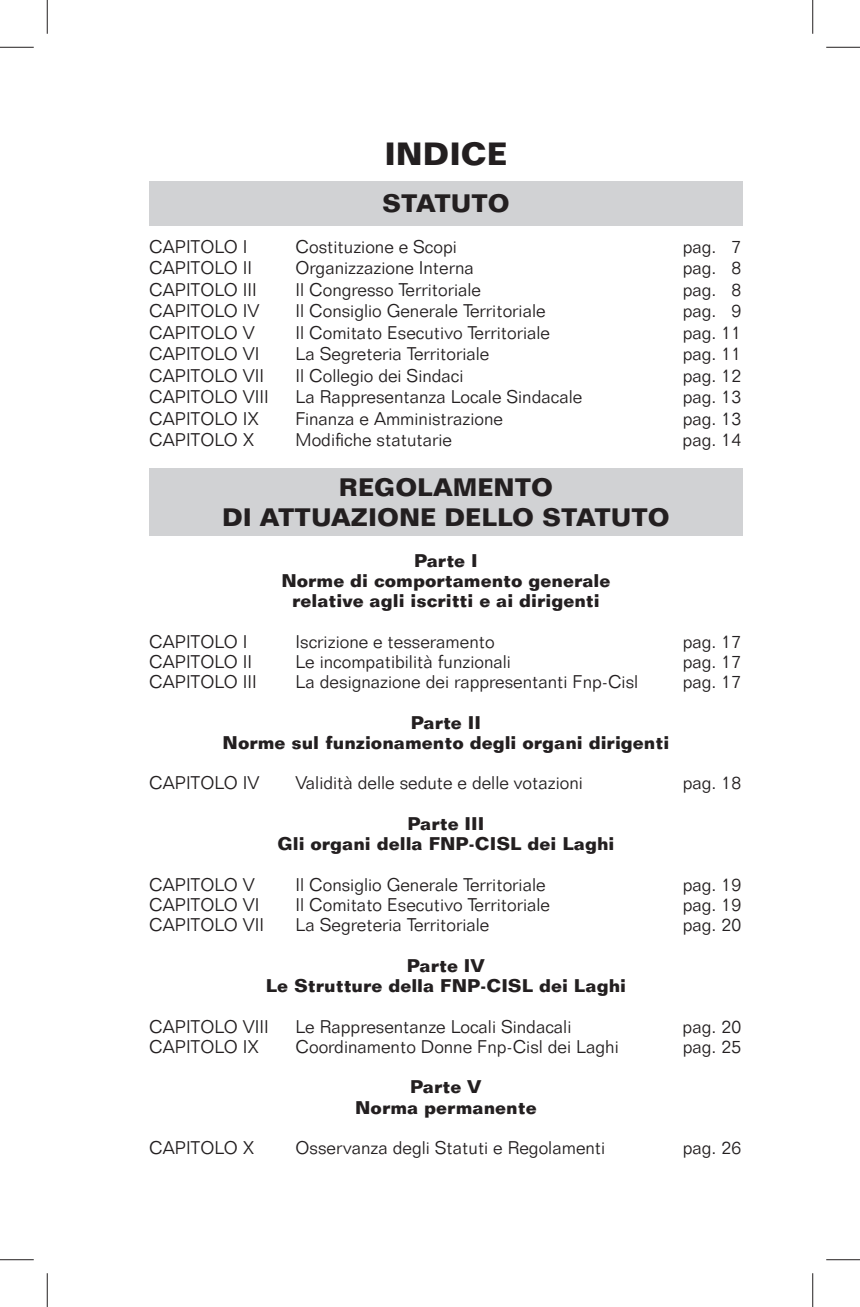
<style>
.page{position:relative;width:860px;height:1307px;background:#fff}
.page>*{position:absolute;margin:0;border:0;box-sizing:border-box;transform-origin:0 0}
.t1{font:700 31.5px "Folio BT";color:#231f20}
.t2{font:700 24.75px/29.7px "Folio BT";color:#231f20;text-align:center}
.t3{font:300 18px "Folio BT";color:#231f20}
.t4{font:700 18px/20.2px "Folio BT";color:#231f20;text-align:center}
</style>
<div class="page">
<div style="left:149px;top:181px;width:593px;height:45px;background:#d1d2d4"></div>
<div style="left:149px;top:468px;width:593px;height:67px;background:#d1d2d4"></div>
<hr style="left:0;top:47px;width:34px;height:1px;background:#231f20">
<hr style="left:826px;top:47px;width:34px;height:1px;background:#231f20">
<hr style="left:0;top:1259px;width:34px;height:1px;background:#231f20">
<hr style="left:826px;top:1259px;width:34px;height:1px;background:#231f20">
<hr style="left:47px;top:0;width:1px;height:34px;background:#231f20">
<hr style="left:47px;top:1273px;width:1px;height:33px;background:#231f20">
<hr style="left:812px;top:0;width:1px;height:34px;background:#231f20">
<hr style="left:812px;top:1273px;width:1px;height:33px;background:#231f20">
<h1 class="t1" style="left:384px;top:142px;width:124px">INDICE</h1>
<h2 class="t2" style="left:382px;top:191px;width:129px">STATUTO</h2>
<p class="t3" style="left:149px;top:239px;width:100px">CAPITOLO I</p>
<p class="t3" style="left:296px;top:239px;width:163px">Costituzione e Scopi</p>
<p class="t3" style="left:683px;top:239px;width:60px">pag. 7</p>
<p class="t3" style="left:149px;top:261px;width:104px">CAPITOLO II</p>
<p class="t3" style="left:296px;top:261px;width:180px">Organizzazione Interna</p>
<p class="t3" style="left:683px;top:261px;width:60px">pag. 8</p>
<p class="t3" style="left:149px;top:282px;width:109px">CAPITOLO III</p>
<p class="t3" style="left:296px;top:282px;width:187px">Il Congresso Territoriale</p>
<p class="t3" style="left:683px;top:282px;width:60px">pag. 8</p>
<p class="t3" style="left:149px;top:304px;width:112px">CAPITOLO IV</p>
<p class="t3" style="left:296px;top:304px;width:251px">Il Consiglio Generale Territoriale</p>
<p class="t3" style="left:683px;top:304px;width:60px">pag. 9</p>
<p class="t3" style="left:149px;top:326px;width:107px">CAPITOLO V</p>
<p class="t3" style="left:296px;top:326px;width:256px">Il Comitato Esecutivo Territoriale</p>
<p class="t3" style="left:683px;top:326px;width:60px">pag. 11</p>
<p class="t3" style="left:149px;top:347px;width:112px">CAPITOLO VI</p>
<p class="t3" style="left:296px;top:347px;width:195px">La Segreteria Territoriale</p>
<p class="t3" style="left:683px;top:347px;width:60px">pag. 11</p>
<p class="t3" style="left:149px;top:369px;width:116px">CAPITOLO VII</p>
<p class="t3" style="left:296px;top:369px;width:170px">Il Collegio dei Sindaci</p>
<p class="t3" style="left:683px;top:369px;width:60px">pag. 12</p>
<p class="t3" style="left:149px;top:390px;width:121px">CAPITOLO VIII</p>
<p class="t3" style="left:296px;top:390px;width:288px">La Rappresentanza Locale Sindacale</p>
<p class="t3" style="left:683px;top:390px;width:60px">pag. 13</p>
<p class="t3" style="left:149px;top:412px;width:111px">CAPITOLO IX</p>
<p class="t3" style="left:296px;top:412px;width:209px">Finanza e Amministrazione</p>
<p class="t3" style="left:683px;top:412px;width:60px">pag. 13</p>
<p class="t3" style="left:149px;top:433px;width:107px">CAPITOLO X</p>
<p class="t3" style="left:296px;top:433px;width:158px">Modifiche statutarie</p>
<p class="t3" style="left:683px;top:433px;width:60px">pag. 14</p>
<h2 class="t2" style="left:222px;top:475px;width:449px">REGOLAMENTO<br>DI ATTUAZIONE DELLO STATUTO</h2>
<p class="t4" style="left:281px;top:552px;width:331px">Parte I<br>Norme di comportamento generale relative agli iscritti e ai dirigenti</p>
<p class="t3" style="left:149px;top:634px;width:100px">CAPITOLO I</p>
<p class="t3" style="left:296px;top:634px;width:201px">Iscrizione e tesseramento</p>
<p class="t3" style="left:683px;top:634px;width:60px">pag. 17</p>
<p class="t3" style="left:149px;top:655px;width:104px">CAPITOLO II</p>
<p class="t3" style="left:296px;top:655px;width:217px">Le incompatibilità funzionali</p>
<p class="t3" style="left:683px;top:655px;width:60px">pag. 17</p>
<p class="t3" style="left:149px;top:675px;width:109px">CAPITOLO III</p>
<p class="t3" style="left:296px;top:675px;width:344px">La designazione dei rappresentanti Fnp-Cisl</p>
<p class="t3" style="left:683px;top:675px;width:60px">pag. 17</p>
<p class="t4" style="left:223px;top:714px;width:448px">Parte II<br>Norme sul funzionamento degli organi dirigenti</p>
<p class="t3" style="left:149px;top:776px;width:112px">CAPITOLO IV</p>
<p class="t3" style="left:296px;top:776px;width:289px">Validità delle sedute e delle votazioni</p>
<p class="t3" style="left:683px;top:776px;width:60px">pag. 18</p>
<p class="t4" style="left:277px;top:815px;width:339px">Parte III<br>Gli organi della FNP-CISL dei Laghi</p>
<p class="t3" style="left:149px;top:877px;width:107px">CAPITOLO V</p>
<p class="t3" style="left:296px;top:877px;width:251px">Il Consiglio Generale Territoriale</p>
<p class="t3" style="left:683px;top:877px;width:60px">pag. 19</p>
<p class="t3" style="left:149px;top:898px;width:112px">CAPITOLO VI</p>
<p class="t3" style="left:296px;top:898px;width:256px">Il Comitato Esecutivo Territoriale</p>
<p class="t3" style="left:683px;top:898px;width:60px">pag. 19</p>
<p class="t3" style="left:149px;top:918px;width:116px">CAPITOLO VII</p>
<p class="t3" style="left:296px;top:918px;width:195px">La Segreteria Territoriale</p>
<p class="t3" style="left:683px;top:918px;width:60px">pag. 20</p>
<p class="t4" style="left:266px;top:957px;width:362px">Parte IV<br>Le Strutture della FNP-CISL dei Laghi</p>
<p class="t3" style="left:149px;top:1019px;width:121px">CAPITOLO VIII</p>
<p class="t3" style="left:296px;top:1019px;width:277px">Le Rappresentanze Locali Sindacali</p>
<p class="t3" style="left:683px;top:1019px;width:60px">pag. 20</p>
<p class="t3" style="left:149px;top:1039px;width:111px">CAPITOLO IX</p>
<p class="t3" style="left:296px;top:1039px;width:325px">Coordinamento Donne Fnp-Cisl dei Laghi</p>
<p class="t3" style="left:683px;top:1039px;width:60px">pag. 25</p>
<p class="t4" style="left:355px;top:1078px;width:183px">Parte V<br>Norma permanente</p>
<p class="t3" style="left:149px;top:1141px;width:107px">CAPITOLO X</p>
<p class="t3" style="left:296px;top:1141px;width:311px">Osservanza degli Statuti e Regolamenti</p>
<p class="t3" style="left:683px;top:1141px;width:60px">pag. 26</p>
</div>
